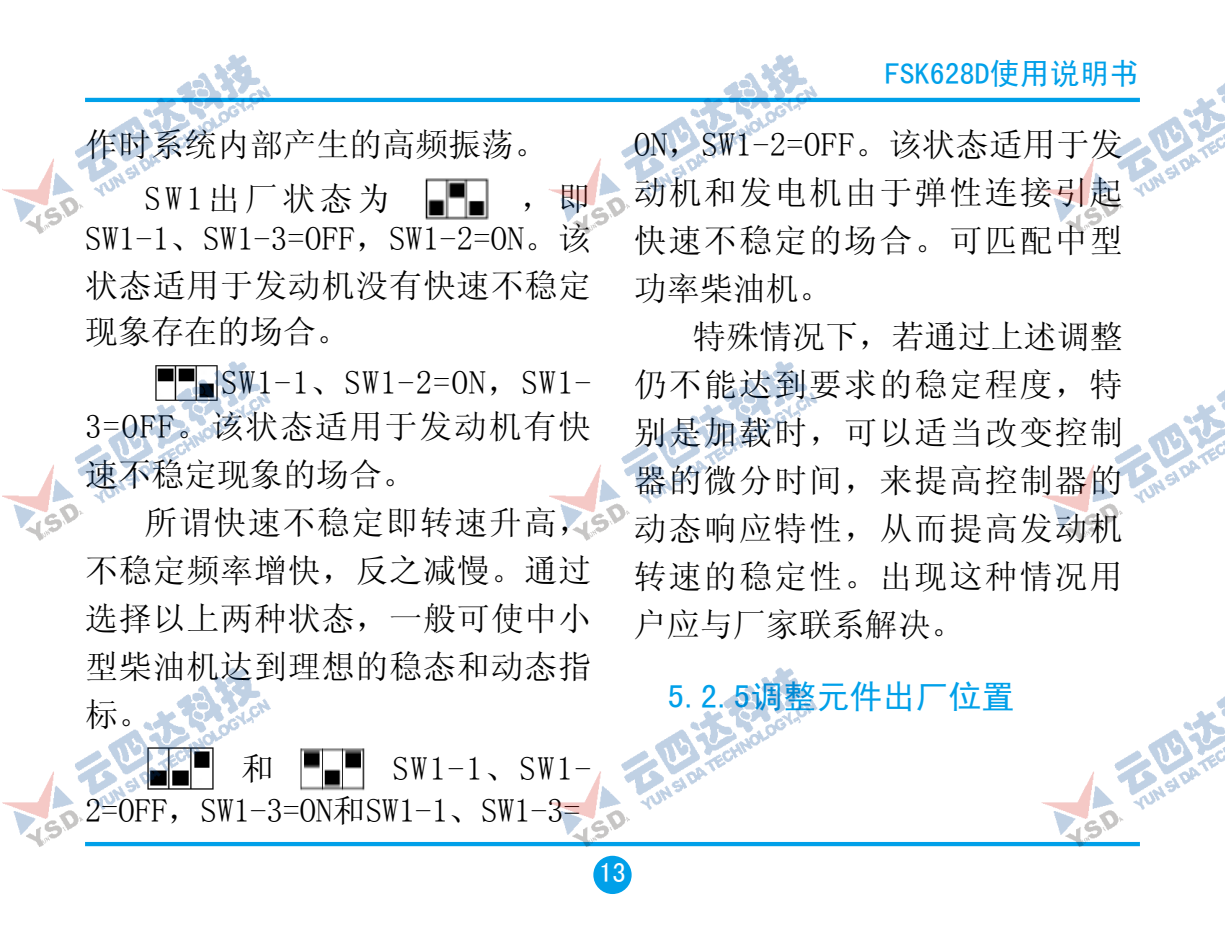
<style>
.page{position:relative;width:1225px;height:927px;background:#fff}
.page>*{position:absolute;margin:0;border:0;box-sizing:border-box;transform-origin:0 0}
.t1{font:33px/48px "Sim Sun";letter-spacing:.025em;color:#000;text-align:justify}
.t2{font:33px/53.7px "Sim Sun";color:#000}
.t3{font:33px/43.8px "Sim Sun";letter-spacing:.05em;color:#000;text-align:right}
.t4{font:33px "Sim Sun";letter-spacing:.045em;color:#000}
.t5{font:33px "Sim Hei";color:#00a0e9}
.t6{font:30px "Sim Hei";color:#00a0e9}
.t7{font:27px "Sim Hei";color:#fff}
</style>
<div class="page">
<img style="left:2px;top:54px;width:1223px;height:840px">
<p class="t6" style="left:884px;top:58px;width:256px">FSK628D使用说明书</p>
<p class="t2" style="left:145px;top:117px;width:404px;text-indent:-60px">作时系统内部产生的高频振荡。<br>SW1出厂状态为</p>
<p class="t1" style="left:85px;top:177px;width:508px;line-height:40.8px;text-align:right">，即<br>SW1-1、SW1-3=OFF，SW1-2=ON。该</p>
<p class="t1" style="left:85px;top:262px;width:508px;line-height:46.5px">状态适用于发动机没有快速不稳定现象存在的场合。</p>
<p class="t3" style="left:85px;top:361px;width:508px">SW1-1、SW1-2=ON，SW1-<br>3=OFF。该状态适用于发动机有快</p>
<p class="t2" style="left:85px;top:447px;width:331px">速不稳定现象的场合。</p>
<p class="t4" style="left:145px;top:506px;width:448px">所谓快速不稳定即转速升高，</p>
<p class="t1" style="left:85px;top:546px;width:508px">不稳定频率增快，反之减慢。通过</p>
<p class="t1" style="left:85px;top:594px;width:508px">选择以上两种状态，一般可使中小</p>
<p class="t1" style="left:85px;top:642px;width:508px">型柴油机达到理想的稳态和动态指</p>
<p class="t1" style="left:85px;top:690px;width:67px">标。</p>
<p class="t1" style="left:241px;top:744px;width:34px">和</p>
<p class="t2" style="left:85px;top:747px;width:508px;line-height:41.7px;text-indent:307px">SW1-1、SW1-<br>2=OFF，SW1-3=ON和SW1-1、SW1-3=</p>
<p class="t1" style="left:634px;top:120px;width:491px">ON，SW1-2=OFF。该状态适用于发动机和发电机由于弹性连接引起快速不稳定的场合。可匹配中型功率柴油机。</p>
<p class="t1" style="left:634px;top:312px;width:491px;text-indent:60px">特殊情况下，若通过上述调整仍不能达到要求的稳定程度，特别是加载时，可以适当改变控制器的微分时间，来提高控制器的动态响应特性，从而提高发动机转速的稳定性。出现这种情况用户应与厂家联系解决。</p>
<p class="t5" style="left:668px;top:680px;width:348px">5.2.5调整元件出厂位置</p>
<p class="t7" style="left:599px;top:859px;width:28px">1 3</p>
</div>
